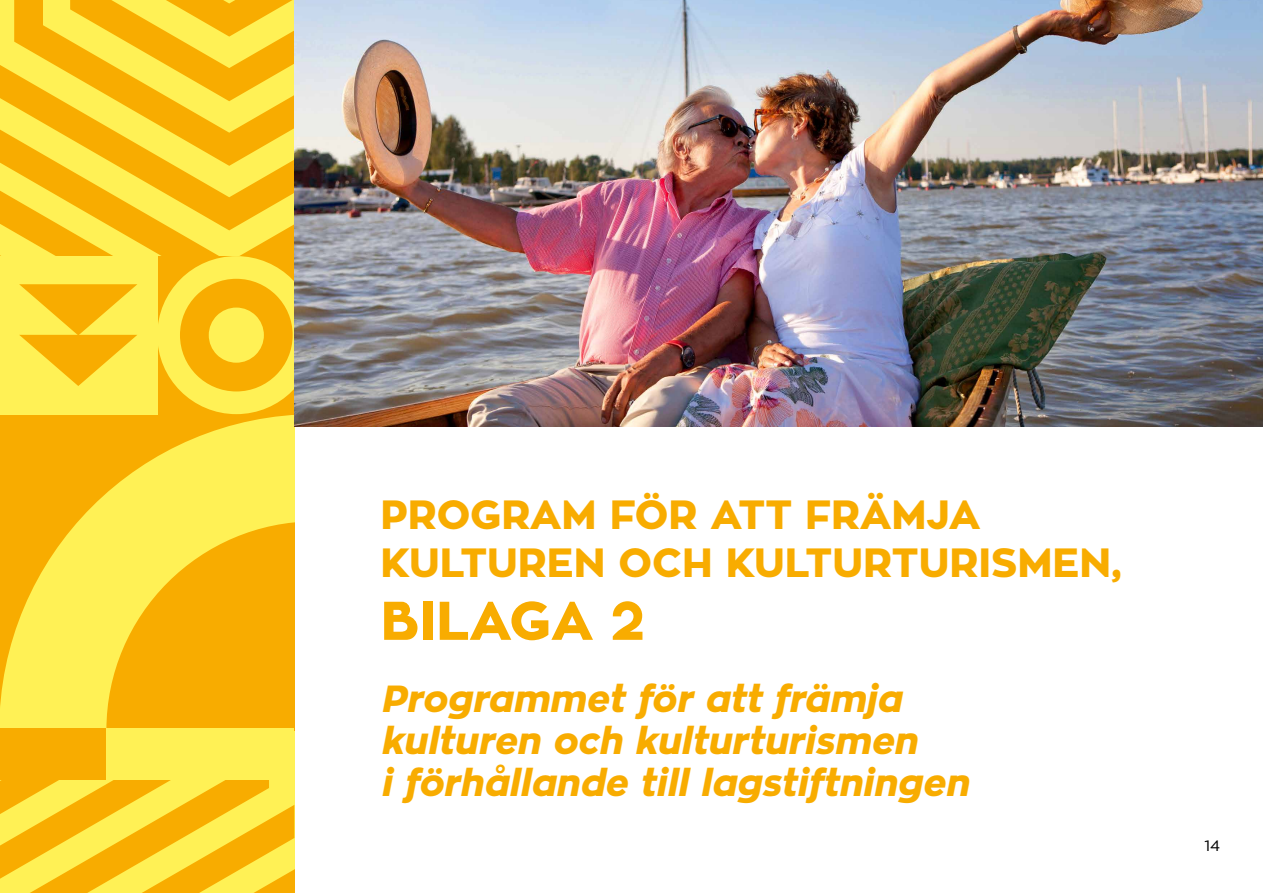
<style>
.page{position:relative;width:1263px;height:893px;background:#fff}
.page>*{position:absolute;margin:0;border:0;box-sizing:border-box;transform-origin:0 0}
.t1{font:800 54px "Zona Pro";color:#f8ac00}
.t2{font:800 40.5px/48px "Zona Pro";color:#f8ac00}
.t3{font:italic 800 37.5px/42px "Zona Pro";color:#f8ac00}
.t4{font:15px "Zona Pro";color:#000}
</style>
<div class="page">
<svg style="left:0;top:780px;width:269px;height:113px;background:#fbcd28"></svg>
<svg style="left:0;top:780px;width:213px;height:99px;background:#fbce2a"></svg>
<svg style="left:0;top:780px;width:157px;height:34px;background:#fbcb26"></svg>
<svg style="left:0;top:230px;width:294px;height:26px;background:#fbce2a"></svg>
<svg style="left:0;top:65px;width:294px;height:165px;background:#fbcc27"></svg>
<svg style="left:14px;top:0;width:280px;height:166px;background:#fbcd29"></svg>
<svg style="left:70px;top:0;width:224px;height:101px;background:#fbcd28"></svg>
<svg style="left:0;top:414px;width:294px;height:315px;background:#fbcb26"></svg>
<div style="left:0;top:729px;width:106px;height:51px;background:#f8ac00"></div>
<div style="left:106px;top:729px;width:188px;height:51px;background:#fff155"></div>
<div style="left:0;top:256px;width:157px;height:158px;background:#fff155"></div>
<svg style="left:157px;top:256px;width:137px;height:158px;background:#fbcd29"></svg>
<svg style="left:19px;top:284px;width:118px;height:102px"></svg>
<img style="left:294px;top:0;width:969px;height:427px">
<p class="t2" style="left:381px;top:491px;width:743px">PROGRAM FÖR ATT FRÄMJA<br>KULTUREN OCH KULTURTURISMEN,</p>
<h1 class="t1" style="left:381px;top:585px;width:265px">BILAGA 2</h1>
<p class="t3" style="left:381px;top:678px;width:589px">Programmet för att främja kulturen och kulturturismen<br>i förhållande till lagstiftningen</p>
<p class="t4" style="left:1204px;top:836px;width:17px">14</p>
</div>
